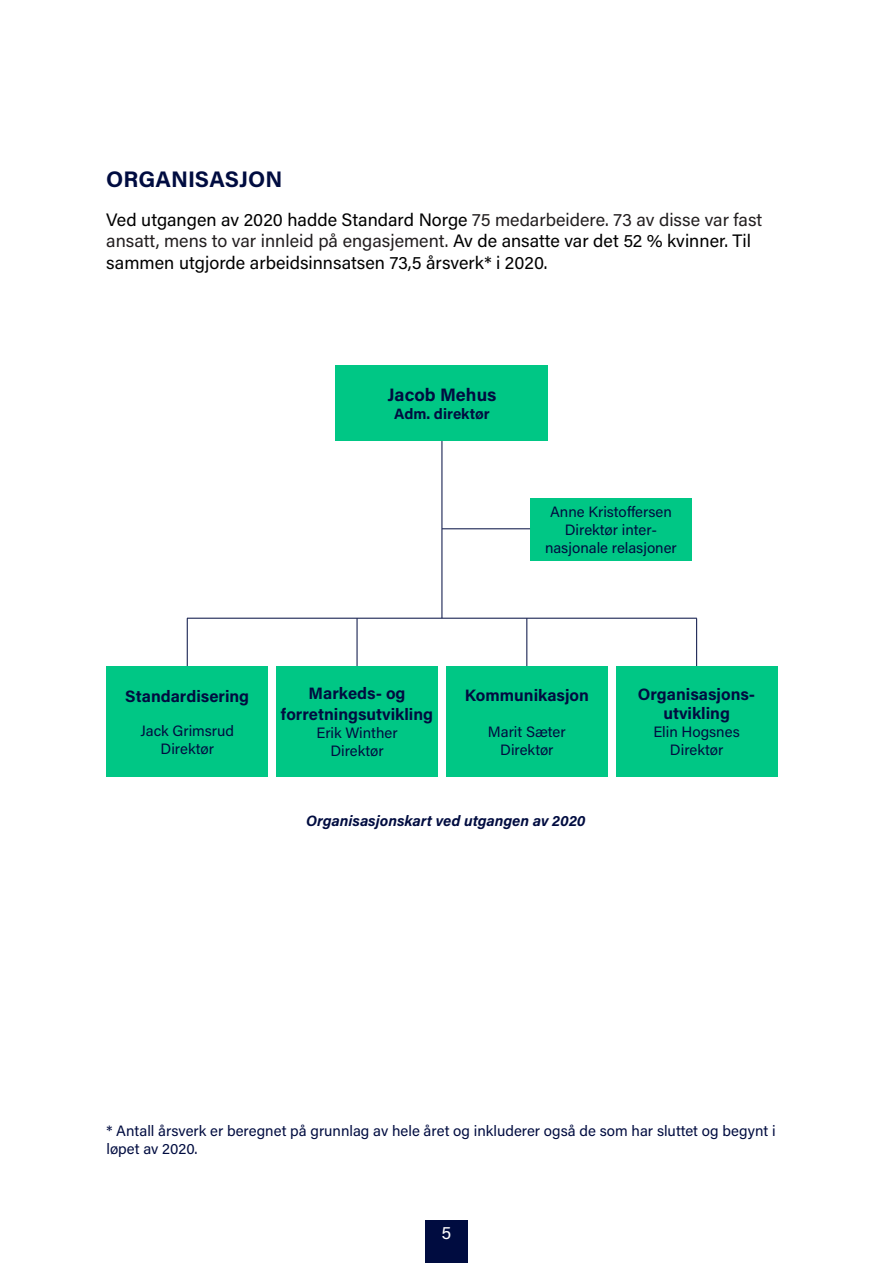
<style>
.page{position:relative;width:893px;height:1263px;background:#fff}
.page>*{position:absolute;margin:0;border:0;box-sizing:border-box;transform-origin:0 0}
.t1{font:700 22.5px "Acumin Pro";color:#000c40}
.t2{font:18px/21.6px "Acumin Pro";color:#000}
.t3{font:700 18px "Acumin Pro";color:#000c40}
.t4{font:18px "Acumin Pro";color:#fff}
.t5{font:700 16.5px/21.6px "Acumin Pro";color:#000c40;text-align:center}
.t6{font:15px/18px "Acumin Pro";color:#000c40}
.t7{font:italic 700 15px "Acumin Pro";color:#000c40}
.t8{font:700 15px "Acumin Pro";color:#000c40}
.s1{color:#231f20}
</style>
<div class="page">
<hr style="left:357px;top:618px;width:1px;height:48px;background:#000c40">
<hr style="left:527px;top:618px;width:1px;height:48px;background:#000c40">
<div style="left:336px;top:366px;width:212px;height:75px;background:#00c785"></div>
<hr style="left:187px;top:618px;width:510px;height:1px;background:#000c40">
<div style="left:276px;top:666px;width:162px;height:111px;background:#00c785"></div>
<div style="left:530px;top:498px;width:162px;height:62px;background:#00c785"></div>
<hr style="left:442px;top:528px;width:88px;height:1px;background:#000c40">
<hr style="left:442px;top:441px;width:1px;height:177px;background:#000c40">
<div style="left:425px;top:1220px;width:43px;height:43px;background:#000c40"></div>
<div style="left:106px;top:666px;width:162px;height:111px;background:#00c785"></div>
<div style="left:446px;top:666px;width:162px;height:111px;background:#00c785"></div>
<div style="left:616px;top:666px;width:162px;height:111px;background:#00c785"></div>
<hr style="left:187px;top:618px;width:1px;height:48px;background:#000c40">
<hr style="left:696px;top:618px;width:1px;height:48px;background:#000c40">
<p class="t1" style="left:106px;top:163px;width:178px">ORGANISASJON</p>
<p class="t2" style="left:106px;top:208px;width:657px">Ved utgangen av 2020 hadde Standard Norge <span class="s1">75 medarbeidere. 73 av disse var fast ansatt, mens to var innleid på engasjement.</span> Av de ansatte var det 52 % kvinner. Til sammen utgjorde arbeidsinnsatsen 73,5 årsverk* i 2020.</p>
<p class="t3" style="left:387px;top:382px;width:111px">Jacob Mehus</p>
<p class="t8" style="left:394px;top:403px;width:97px">Adm. direktør</p>
<p class="t6" style="left:550px;top:502px;width:123px">Anne Kristoffersen</p>
<p class="t6" style="left:565px;top:520px;width:94px">Direktør inter-</p>
<p class="t6" style="left:545px;top:538px;width:133px">nasjonale relasjoner</p>
<p class="t5" style="left:125px;top:685px;width:125px">Standardisering</p>
<p class="t6" style="left:140px;top:721px;width:95px">Jack Grimsrud</p>
<p class="t6" style="left:161px;top:739px;width:55px">Direktør</p>
<p class="t5" style="left:281px;top:681px;width:154px">Markeds- og forretningsutvikling</p>
<p class="t6" style="left:316px;top:723px;width:83px">Erik Winther</p>
<p class="t6" style="left:330px;top:741px;width:55px">Direktør</p>
<p class="t5" style="left:465px;top:684px;width:126px">Kommunikasjon</p>
<p class="t6" style="left:488px;top:722px;width:79px">Marit Sæter</p>
<p class="t6" style="left:500px;top:740px;width:55px">Direktør</p>
<p class="t7" style="left:306px;top:810px;width:281px">Organisasjonskart ved utgangen av 2020</p>
<p class="t5" style="left:638px;top:683px;width:119px;line-height:19.8px">Organisasjons&shy;utvikling</p>
<p class="t6" style="left:653px;top:722px;width:88px">Elin Hogsnes</p>
<p class="t6" style="left:670px;top:740px;width:55px">Direktør</p>
<p class="t6" style="left:107px;top:1121px;width:671px">* Antall årsverk er beregnet på grunnlag av hele året og inkluderer også de som har sluttet og begynt i løpet av 2020.</p>
<p class="t4" style="left:442px;top:1220px;width:11px">5</p>
</div>
